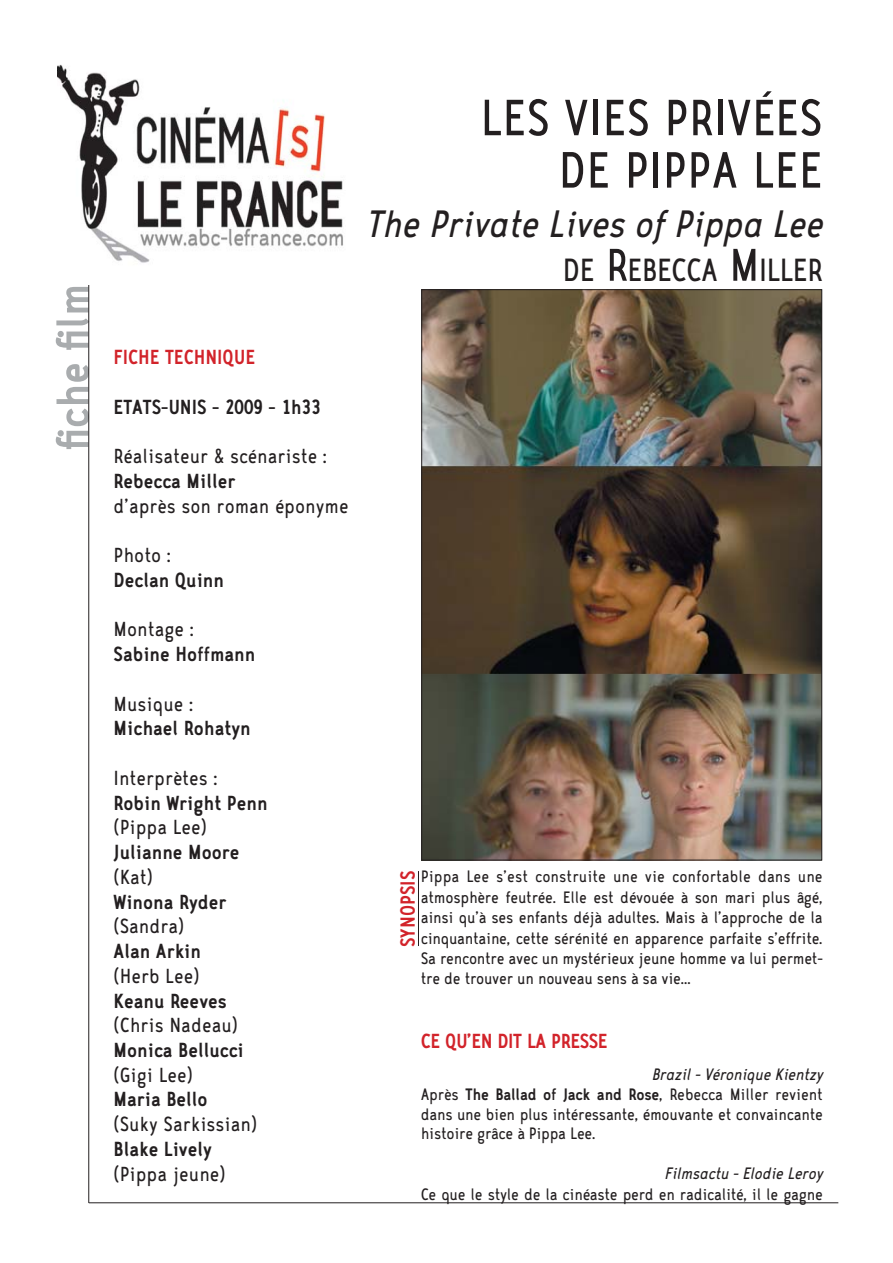
<style>
.page{position:relative;width:893px;height:1263px;background:#fff}
.page>*{position:absolute;margin:0;border:0;box-sizing:border-box;transform-origin:0 0}
.t1{font:58.2px/52.3px "CA Zaracusa Narrow";color:#231f20;text-align:right}
.t2{font:700 52.35px "CA Zaracusa Narrow";color:#a9acae}
.t3{font:italic 43.65px "CA Zaracusa Narrow";letter-spacing:-.015em;color:#231f20}
.t4{font:36.6px "CA Zaracusa Narrow";letter-spacing:-.02em;color:#231f20}
.t5{font:700 23.25px "CA Zaracusa Narrow";color:#231f20}
.t6{font:23.25px/49.5px "CA Zaracusa Narrow";color:#231f20}
.t7{font:700 23.25px "CA Zaracusa Narrow";color:#d2232a}
.t8{font:18.9px/20.4px "CA Zaracusa Narrow";letter-spacing:-.015em;color:#231f20;text-align:justify}
.t9{font:italic 18.9px "CA Zaracusa Narrow";letter-spacing:-.015em;color:#231f20}
.s1{font-size:52.35px}
.s2{font-style:italic}
.s3{font-weight:700}
</style>
<div class="page">
<hr style="left:89px;top:281px;width:1px;height:922px;background:#231f20">
<img style="left:57px;top:64px;width:286px;height:221px">
<img style="left:423px;top:291px;width:397px;height:567px">
<hr style="left:418px;top:871px;width:1px;height:75px;background:#231f20">
<hr style="left:89px;top:1202px;width:749px;height:1px;background:#231f20">
<h2 class="t2" style="left:56px;top:449px;width:166px;rotate:-90deg">fiche film</h2>
<h1 class="t1" style="left:480px;top:99px;width:344px">LES VIES PRIVÉES<br>DE PIPPA LEE</h1>
<h3 class="t3" style="left:365px;top:210px;width:459px">The Private Lives of Pippa Lee</h3>
<h3 class="t4" style="left:563px;top:258px;width:262px">DE <span class="s1">R</span>EBECCA <span class="s1">M</span>ILLER</h3>
<p class="t7" style="left:114px;top:350px;width:143px">FICHE TECHNIQUE</p>
<p class="t5" style="left:114px;top:400px;width:208px">ETATS-UNIS - 2009 - 1h33</p>
<p class="t6" style="left:114px;top:434px;width:215px">Réalisateur &amp; scénariste :</p>
<p class="t5" style="left:114px;top:474px;width:123px">Rebecca Miller</p>
<p class="t6" style="left:114px;top:484px;width:237px">d’après son roman éponyme<br>Photo :</p>
<p class="t5" style="left:114px;top:573px;width:112px">Declan Quinn</p>
<p class="t6" style="left:114px;top:608px;width:82px">Montage :</p>
<p class="t5" style="left:114px;top:647px;width:143px">Sabine Hoffmann</p>
<p class="t6" style="left:114px;top:682px;width:81px">Musique :</p>
<p class="t5" style="left:114px;top:721px;width:139px">Michael Rohatyn</p>
<p class="t6" style="left:114px;top:756px;width:106px">Interprètes :</p>
<p class="t5" style="left:114px;top:795px;width:156px">Robin Wright Penn</p>
<p class="t6" style="left:114px;top:805px;width:95px">(Pippa Lee)</p>
<p class="t5" style="left:114px;top:845px;width:127px">Julianne Moore</p>
<p class="t6" style="left:114px;top:855px;width:41px">(Kat)</p>
<p class="t5" style="left:114px;top:894px;width:114px">Winona Ryder</p>
<p class="t6" style="left:114px;top:904px;width:72px">(Sandra)</p>
<p class="t5" style="left:114px;top:944px;width:89px">Alan Arkin</p>
<p class="t6" style="left:114px;top:954px;width:87px">(Herb Lee)</p>
<p class="t5" style="left:114px;top:993px;width:115px">Keanu Reeves</p>
<p class="t6" style="left:114px;top:1003px;width:126px">(Chris Nadeau)</p>
<p class="t5" style="left:114px;top:1043px;width:132px">Monica Bellucci</p>
<p class="t6" style="left:114px;top:1053px;width:81px">(Gigi Lee)</p>
<p class="t5" style="left:114px;top:1092px;width:96px">Maria Bello</p>
<p class="t6" style="left:114px;top:1102px;width:145px">(Suky Sarkissian)</p>
<p class="t5" style="left:114px;top:1142px;width:100px">Blake Lively</p>
<p class="t6" style="left:114px;top:1152px;width:114px">(Pippa jeune)</p>
<p class="t7" style="left:401px;top:947px;width:78px;rotate:-90deg">SYNOPSIS</p>
<p class="t8" style="left:421px;top:869px;width:404px">Pippa Lee s’est construite une vie confortable dans une atmosphère feutrée. Elle est dévouée à son mari plus âgé, ainsi qu’à ses enfants déjà adultes. Mais à l’approche de la cinquantaine, cette sérénité en apparence parfaite s’effrite.<br>Sa rencontre avec un mystérieux jeune homme va lui permet&shy;tre de trouver un nouveau sens à sa vie...</p>
<p class="t7" style="left:421px;top:1034px;width:188px">CE QU’EN DIT LA PRESSE</p>
<p class="t8" style="left:421px;top:1067px;width:404px;line-height:19.6px;text-indent:231px"><span class="s2">Brazil - Véronique Kientzy </span>Après <span class="s3">The Ballad of Jack and Rose</span>, Rebecca Miller revient dans une bien plus intéressante, émouvante et convaincante histoire grâce à Pippa Lee.</p>
<p class="t9" style="left:664px;top:1168px;width:160px">Filmsactu - Elodie Leroy</p>
<p class="t8" style="left:421px;top:1186px;width:404px">Ce que le style de la cinéaste perd en radicalité, il le gagne</p>
</div>
